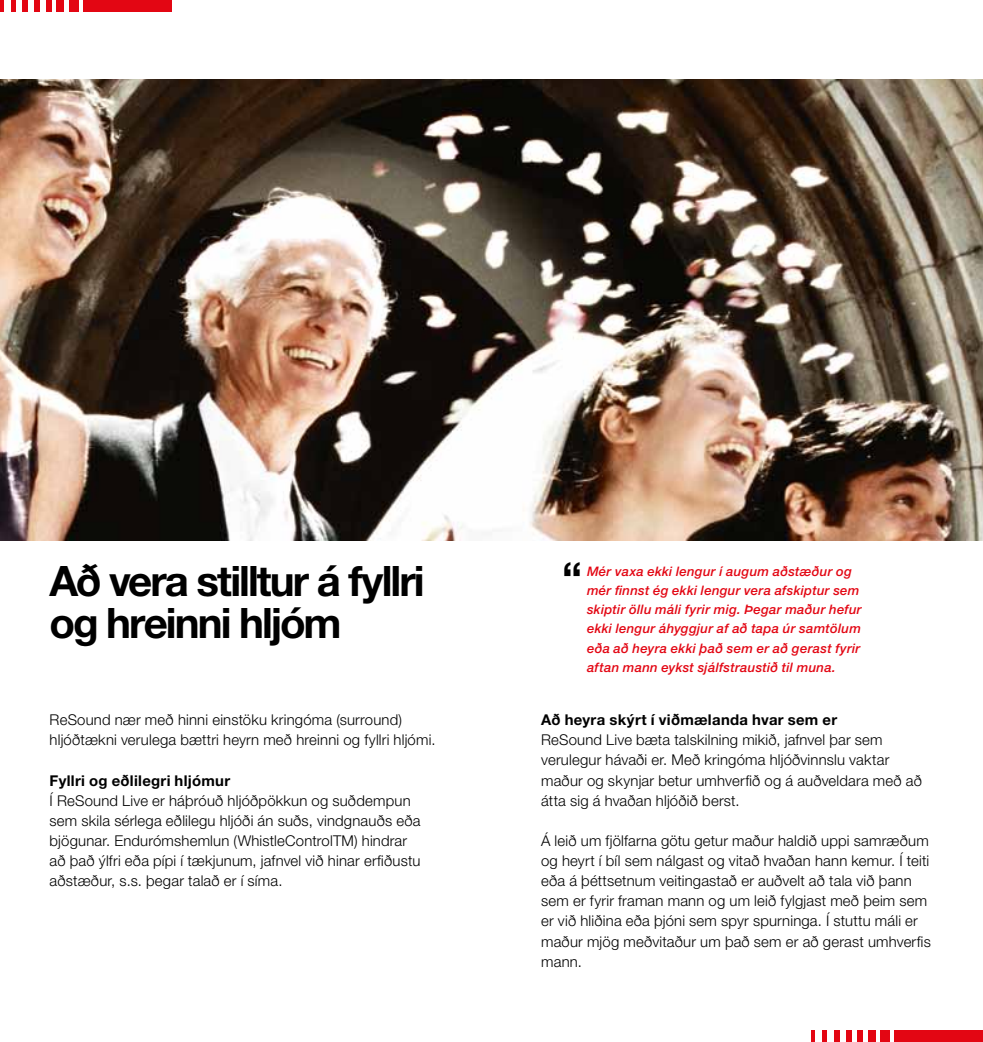
<style>
.page{position:relative;width:983px;height:1042px;background:#fff}
.page>*{position:absolute;margin:0;border:0;box-sizing:border-box;transform-origin:0 0}
.t1{font:700 43.05px "Helvetica Neue LT Pro";color:#000}
.t2{font:700 42px/42px "Helvetica Neue LT Pro";letter-spacing:-.045em;color:#000}
.t3{font:300 14.88px/20.1px "Helvetica Neue LT Pro";letter-spacing:.015em;color:#000}
.t4{font:700 14.88px "Helvetica Neue LT Pro";letter-spacing:.02em;color:#000}
.t5{font:italic 500 13.12px/19.2px "Helvetica Neue LT Pro";letter-spacing:.02em;color:#e30613}
</style>
<div class="page">
<div style="left:894px;top:1030px;width:88px;height:12px;background:#e30613"></div>
<div style="left:880px;top:1030px;width:9px;height:12px;background:#e30613"></div>
<div style="left:868px;top:1030px;width:7px;height:12px;background:#e30613"></div>
<div style="left:857px;top:1030px;width:5px;height:12px;background:#e30613"></div>
<div style="left:846px;top:1030px;width:5px;height:12px;background:#e30613"></div>
<div style="left:834px;top:1030px;width:5px;height:12px;background:#e30613"></div>
<hr style="left:822px;top:1030px;width:4px;height:12px;background:#e30613">
<svg style="left:811px;top:1030px;width:3px;height:12px"></svg>
<div style="left:83px;top:0;width:88px;height:11px;background:#e30613"></div>
<div style="left:69px;top:0;width:9px;height:11px;background:#e30613"></div>
<div style="left:57px;top:0;width:7px;height:11px;background:#e30613"></div>
<div style="left:46px;top:0;width:5px;height:11px;background:#e30613"></div>
<div style="left:35px;top:0;width:5px;height:11px;background:#e30613"></div>
<div style="left:23px;top:0;width:5px;height:11px;background:#e30613"></div>
<hr style="left:11px;top:0;width:4px;height:11px;background:#e30613">
<svg style="left:0;top:0;width:3px;height:11px"></svg>
<img style="left:0;top:79px;width:982px;height:462px">
<h2 class="t2" style="left:50px;top:558px;width:376px">Að vera stilltur á fyllri og hreinni hljóm</h2>
<p class="t3" style="left:50px;top:709px;width:387px">ReSound nær með hinni einstöku kringóma (surround) hljóðtækni verulega bættri heyrn með hreinni og fyllri hljómi.</p>
<p class="t4" style="left:50px;top:771px;width:182px">Fyllri og eðlilegri hljómur</p>
<p class="t3" style="left:50px;top:790px;width:372px">Í ReSound Live er háþróuð hljóðpökkun og suðdempun sem skila sérlega eðlilegu hljóði án suðs, vindgnauðs eða bjögunar. Endurómshemlun (WhistleControlTM) hindrar að það ýlfri eða pípi í tækjunum, jafnvel við hinar erfiðustu aðstæður, s.s. þegar talað er í síma.</p>
<h1 class="t1" style="left:562px;top:550px;width:21px">“</h1>
<p class="t5" style="left:587px;top:561px;width:276px">Mér vaxa ekki lengur í augum aðstæður og mér finnst ég ekki lengur vera afskiptur sem skiptir öllu máli fyrir mig. Þegar maður hefur ekki lengur áhyggjur af að tapa úr samtölum eða að heyra ekki það sem er að gerast fyrir aftan mann eykst sjálfstraustið til muna.</p>
<p class="t4" style="left:541px;top:710px;width:297px">Að heyra skýrt í viðmælanda hvar sem er</p>
<p class="t3" style="left:541px;top:729px;width:382px">ReSound Live bæta talskilning mikið, jafnvel þar sem verulegur hávaði er. Með kringóma hljóðvinnslu vaktar maður og skynjar betur umhverfið og á auðveldara með að átta sig á hvaðan hljóðið berst.</p>
<p class="t3" style="left:541px;top:830px;width:391px">Á leið um fjölfarna götu getur maður haldið uppi samræðum og heyrt í bíl sem nálgast og vitað hvaðan hann kemur. Í teiti eða á þéttsetnum veitingastað er auðvelt að tala við þann sem er fyrir framan mann og um leið fylgjast með þeim sem er við hliðina eða þjóni sem spyr spurninga. Í stuttu máli er maður mjög meðvitaður um það sem er að gerast umhverfis mann.</p>
</div>
